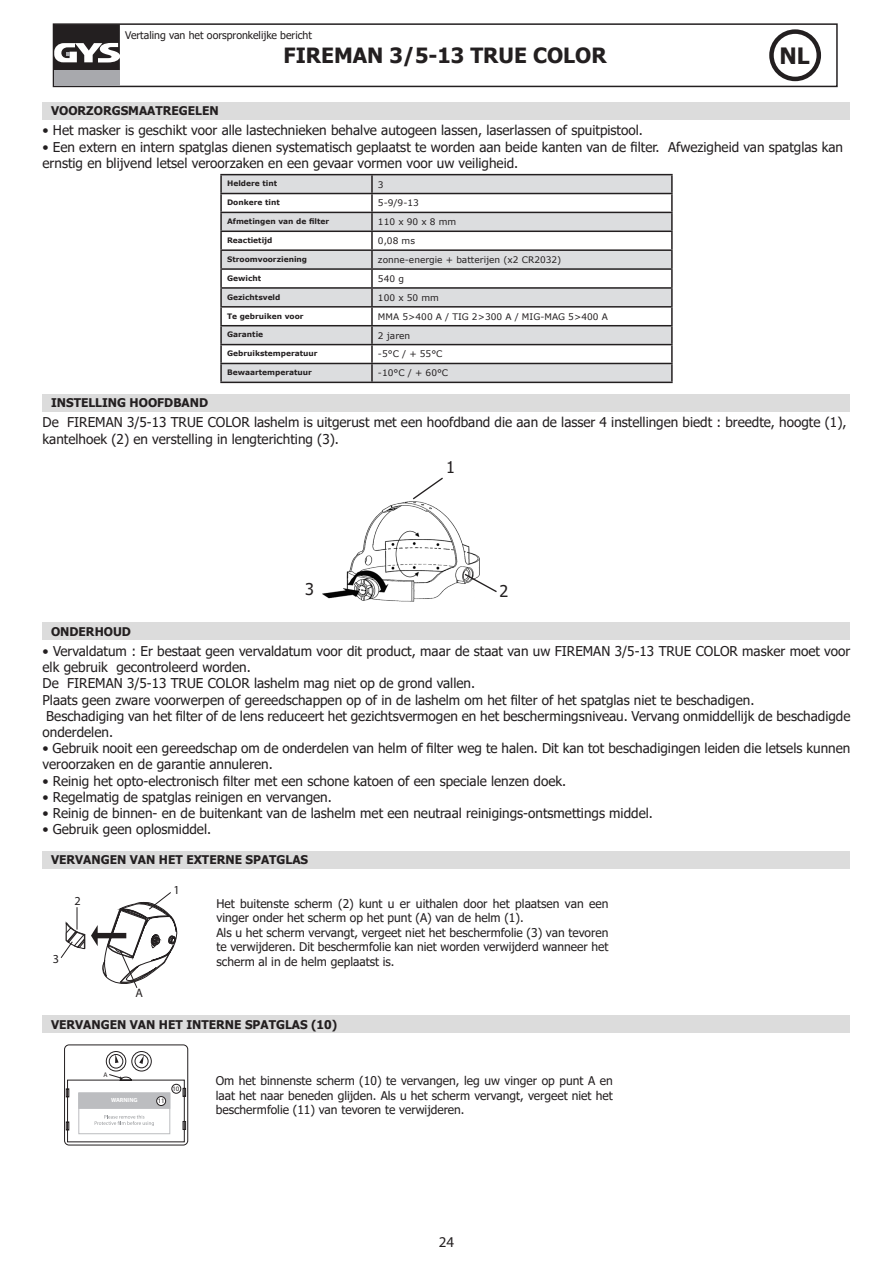
<style>
.page{position:relative;width:893px;height:1263px;background:#fff}
.page>*{position:absolute;margin:0;border:0;box-sizing:border-box;transform-origin:0 0}
.t1{font:700 22.5px "Tahoma";color:#231f20}
.t2{font:700 21px "Tahoma";color:#231f20}
.t3{font:16.2px "Tahoma";color:#231f20}
.t4{font:15px "Myriad Pro";color:#231f20}
.t5{font:13.5px/16.2px "Tahoma";color:#231f20}
.t6{font:12.3px "Myriad Pro";color:#231f20}
.t7{font:12px/14.4px "Tahoma";color:#231f20;text-align:justify}
.t8{font:700 12px "Tahoma";color:#231f20}
.t9{font:10.5px "Tahoma";color:#231f20}
.t10{font:9px "Verdana";color:#231f20}
.t11{font:700 7.5px "Verdana";color:#231f20}
.t12{font:6.75px "Myriad Pro";color:#231f20}
.t13{font:700 6px "Myriad Pro";color:#fff}
</style>
<div class="page">
<div style="left:53px;top:23px;width:785px;height:64px;border:2px solid #231f20"></div>
<div style="left:769px;top:29px;width:52px;height:52px;border:4px solid #231f20;border-radius:50%"></div>
<div style="left:54px;top:70px;width:66px;height:16px;background:#a8a9ad"></div>
<svg style="left:54px;top:24px;width:66px;height:46px"></svg>
<div style="left:43px;top:102px;width:807px;height:17px;background:#dcdcdc"></div>
<svg style="left:222px;top:175px;width:449px;height:207px;fill:#dcdddf"></svg>
<hr style="left:220px;top:174px;width:152px;height:1px;background:#231f20">
<hr style="left:372px;top:174px;width:301px;height:1px;background:#231f20">
<hr style="left:220px;top:193px;width:152px;height:1px;background:#231f20">
<hr style="left:372px;top:193px;width:301px;height:1px;background:#231f20">
<hr style="left:220px;top:212px;width:152px;height:1px;background:#231f20">
<hr style="left:372px;top:212px;width:301px;height:1px;background:#231f20">
<hr style="left:220px;top:231px;width:152px;height:1px;background:#231f20">
<hr style="left:372px;top:231px;width:301px;height:1px;background:#231f20">
<hr style="left:220px;top:249px;width:152px;height:2px;background:#231f20">
<hr style="left:372px;top:249px;width:301px;height:2px;background:#231f20">
<hr style="left:220px;top:268px;width:152px;height:2px;background:#231f20">
<hr style="left:372px;top:268px;width:301px;height:2px;background:#231f20">
<hr style="left:220px;top:287px;width:152px;height:2px;background:#231f20">
<hr style="left:372px;top:287px;width:301px;height:2px;background:#231f20">
<hr style="left:220px;top:306px;width:152px;height:2px;background:#231f20">
<hr style="left:372px;top:306px;width:301px;height:2px;background:#231f20">
<hr style="left:220px;top:325px;width:152px;height:1px;background:#231f20">
<hr style="left:372px;top:325px;width:301px;height:1px;background:#231f20">
<hr style="left:220px;top:344px;width:152px;height:1px;background:#231f20">
<hr style="left:372px;top:344px;width:301px;height:1px;background:#231f20">
<hr style="left:220px;top:363px;width:152px;height:1px;background:#231f20">
<svg style="left:220px;top:175px;width:2px;height:207px"></svg>
<hr style="left:372px;top:363px;width:301px;height:1px;background:#231f20">
<svg style="left:371px;top:175px;width:2px;height:207px"></svg>
<svg style="left:671px;top:175px;width:2px;height:207px"></svg>
<hr style="left:220px;top:382px;width:152px;height:1px;background:#231f20">
<hr style="left:372px;top:382px;width:301px;height:1px;background:#231f20">
<div style="left:43px;top:394px;width:807px;height:17px;background:#dcdcdc"></div>
<img style="left:322px;top:501px;width:158px;height:101px">
<svg style="left:413px;top:477px;width:30px;height:23px"></svg>
<svg style="left:463px;top:572px;width:34px;height:21px"></svg>
<div style="left:43px;top:623px;width:807px;height:17px;background:#dcdcdc"></div>
<div style="left:43px;top:851px;width:807px;height:17px;background:#dcdcdc"></div>
<svg style="left:60px;top:907px;width:25px;height:51px"></svg>
<svg style="left:91px;top:892px;width:86px;height:96px"></svg>
<div style="left:43px;top:1015px;width:807px;height:18px;background:#dcdcdc"></div>
<svg style="left:106px;top:1051px;width:20px;height:20px"></svg>
<div style="left:106px;top:1051px;width:20px;height:20px;border:1px solid #231f20;border-radius:50%"></div>
<svg style="left:132px;top:1051px;width:19px;height:20px"></svg>
<div style="left:132px;top:1051px;width:19px;height:20px;border:1px solid #231f20;border-radius:50%"></div>
<div style="left:109px;top:1054px;width:14px;height:14px;background:#fff;border-radius:50%"></div>
<div style="left:109px;top:1054px;width:14px;height:14px;border:1px solid #231f20;border-radius:50%"></div>
<svg style="left:135px;top:1055px;width:13px;height:13px"></svg>
<div style="left:135px;top:1054px;width:13px;height:14px;border:1px solid #231f20;border-radius:50%"></div>
<div style="left:64px;top:1045px;width:124px;height:100px;border:1px solid #231f20;border-radius:4px"></div>
<svg style="left:115px;top:1054px;width:4px;height:9px"></svg>
<svg style="left:139px;top:1055px;width:5px;height:9px"></svg>
<svg style="left:66px;top:1074px;width:120px;height:68px"></svg>
<div style="left:172px;top:1084px;width:9px;height:9px;border:1px solid #231f20;border-radius:50%"></div>
<div style="left:157px;top:1096px;width:9px;height:9px;background:#fff;border-radius:50%"></div>
<div style="left:156px;top:1096px;width:10px;height:10px;border:1px solid #231f20;border-radius:50%"></div>
<p class="t9" style="left:125px;top:28px;width:188px">Vertaling van het oorspronkelijke bericht</p>
<h2 class="t2" style="left:284px;top:41px;width:325px">FIREMAN 3/5-13 TRUE COLOR</h2>
<h1 class="t1" style="left:780px;top:40px;width:32px">NL</h1>
<p class="t8" style="left:51px;top:102px;width:169px">VOORZORGSMAATREGELEN</p>
<p class="t5" style="left:43px;top:123px;width:602px">• Het masker is geschikt voor alle lastechnieken behalve autogeen lassen, laserlassen of spuitpistool.</p>
<p class="t5" style="left:43px;top:139px;width:802px">• Een extern en intern spatglas dienen systematisch geplaatst te worden aan beide kanten van de filter. Afwezigheid van spatglas kan ernstig en blijvend letsel veroorzaken en een gevaar vormen voor uw veiligheid.</p>
<p class="t11" style="left:227px;top:178px;width:52px">Heldere tint</p>
<p class="t10" style="left:378px;top:178px;width:7px">3</p>
<p class="t11" style="left:227px;top:197px;width:54px">Donkere tint</p>
<p class="t10" style="left:378px;top:197px;width:42px">5-9/9-13</p>
<p class="t11" style="left:227px;top:216px;width:104px">Afmetingen van de filter</p>
<p class="t10" style="left:378px;top:216px;width:80px">110 x 90 x 8 mm</p>
<p class="t11" style="left:227px;top:235px;width:47px">Reactietijd</p>
<p class="t10" style="left:378px;top:235px;width:39px">0,08 ms</p>
<p class="t11" style="left:227px;top:254px;width:82px">Stroomvoorziening</p>
<p class="t10" style="left:378px;top:254px;width:185px">zonne-energie + batterijen (x2 CR2032)</p>
<p class="t11" style="left:227px;top:273px;width:36px">Gewicht</p>
<p class="t10" style="left:378px;top:272px;width:27px">540 g</p>
<p class="t11" style="left:227px;top:292px;width:55px">Gezichtsveld</p>
<p class="t10" style="left:378px;top:291px;width:62px">100 x 50 mm</p>
<p class="t11" style="left:227px;top:310px;width:78px">Te gebruiken voor</p>
<p class="t10" style="left:378px;top:310px;width:231px">MMA 5&gt;400 A / TIG 2&gt;300 A / MIG-MAG 5&gt;400 A</p>
<p class="t11" style="left:227px;top:329px;width:38px">Garantie</p>
<p class="t10" style="left:378px;top:329px;width:34px">2 jaren</p>
<p class="t11" style="left:227px;top:348px;width:92px">Gebruikstemperatuur</p>
<p class="t10" style="left:378px;top:348px;width:66px">-5°C / + 55°C</p>
<p class="t11" style="left:227px;top:367px;width:86px">Bewaartemperatuur</p>
<p class="t10" style="left:378px;top:367px;width:72px">-10°C / + 60°C</p>
<p class="t8" style="left:51px;top:394px;width:159px">INSTELLING HOOFDBAND</p>
<p class="t5" style="left:43px;top:415px;width:806px">De FIREMAN 3/5-13 TRUE COLOR lashelm is uitgerust met een hoofdband die aan de lasser 4 instellingen biedt : breedte, hoogte (1), kantelhoek (2) en verstelling in lengterichting (3).</p>
<p class="t3" style="left:446px;top:456px;width:10px">1</p>
<p class="t3" style="left:305px;top:579px;width:10px">3</p>
<p class="t3" style="left:499px;top:580px;width:10px">2</p>
<p class="t8" style="left:51px;top:623px;width:82px">ONDERHOUD</p>
<p class="t5" style="left:43px;top:644px;width:809px">• Vervaldatum : Er bestaat geen vervaldatum voor dit product, maar de staat van uw FIREMAN 3/5-13 TRUE COLOR masker moet voor elk gebruik gecontroleerd worden.</p>
<p class="t5" style="left:43px;top:676px;width:434px">De FIREMAN 3/5-13 TRUE COLOR lashelm mag niet op de grond vallen.</p>
<p class="t5" style="left:43px;top:692px;width:713px">Plaats geen zware voorwerpen of gereedschappen op of in de lashelm om het filter of het spatglas niet te beschadigen.</p>
<p class="t5" style="left:43px;top:708px;width:809px">Beschadiging van het filter of de lens reduceert het gezichtsvermogen en het beschermingsniveau. Vervang onmiddellijk de beschadigde onderdelen.</p>
<p class="t5" style="left:43px;top:741px;width:809px">• Gebruik nooit een gereedschap om de onderdelen van helm of filter weg te halen. Dit kan tot beschadigingen leiden die letsels kunnen veroorzaken en de garantie annuleren.</p>
<p class="t5" style="left:43px;top:773px;width:525px">• Reinig het opto-electronisch filter met een schone katoen of een speciale lenzen doek.</p>
<p class="t5" style="left:43px;top:789px;width:291px">• Regelmatig de spatglas reinigen en vervangen.</p>
<p class="t5" style="left:43px;top:806px;width:612px">• Reinig de binnen- en de buitenkant van de lashelm met een neutraal reinigings-ontsmettings middel.</p>
<p class="t5" style="left:43px;top:822px;width:170px">• Gebruik geen oplosmiddel.</p>
<p class="t8" style="left:51px;top:851px;width:259px">VERVANGEN VAN HET EXTERNE SPATGLAS</p>
<p class="t6" style="left:74px;top:893px;width:8px">2</p>
<p class="t6" style="left:174px;top:882px;width:8px">1</p>
<p class="t7" style="left:216px;top:897px;width:393px">Het buitenste scherm (2) kunt u er uithalen door het plaatsen van een vinger onder het scherm op het punt (A) van de helm (1).</p>
<p class="t7" style="left:216px;top:926px;width:393px">Als u het scherm vervangt, vergeet niet het beschermfolie (3) van tevoren te verwijderen. Dit beschermfolie kan niet worden verwijderd wanneer het scherm al in de helm geplaatst is.</p>
<p class="t6" style="left:53px;top:951px;width:8px">3</p>
<p class="t6" style="left:136px;top:986px;width:9px">A</p>
<p class="t8" style="left:51px;top:1016px;width:288px">VERVANGEN VAN HET INTERNE SPATGLAS (10)</p>
<p class="t12" style="left:104px;top:1070px;width:6px">A</p>
<p class="t13" style="left:111px;top:1096px;width:28px">WARNING</p>
<p class="t12" style="left:158px;top:1097px;width:8px">11</p>
<p class="t12" style="left:172px;top:1085px;width:8px">10</p>
<p class="t7" style="left:216px;top:1074px;width:398px">Om het binnenste scherm (10) te vervangen, leg uw vinger op punt A en laat het naar beneden glijden. Als u het scherm vervangt, vergeet niet het beschermfolie (11) van tevoren te verwijderen.</p>
<p class="t4" style="left:439px;top:1233px;width:17px">24</p>
</div>
